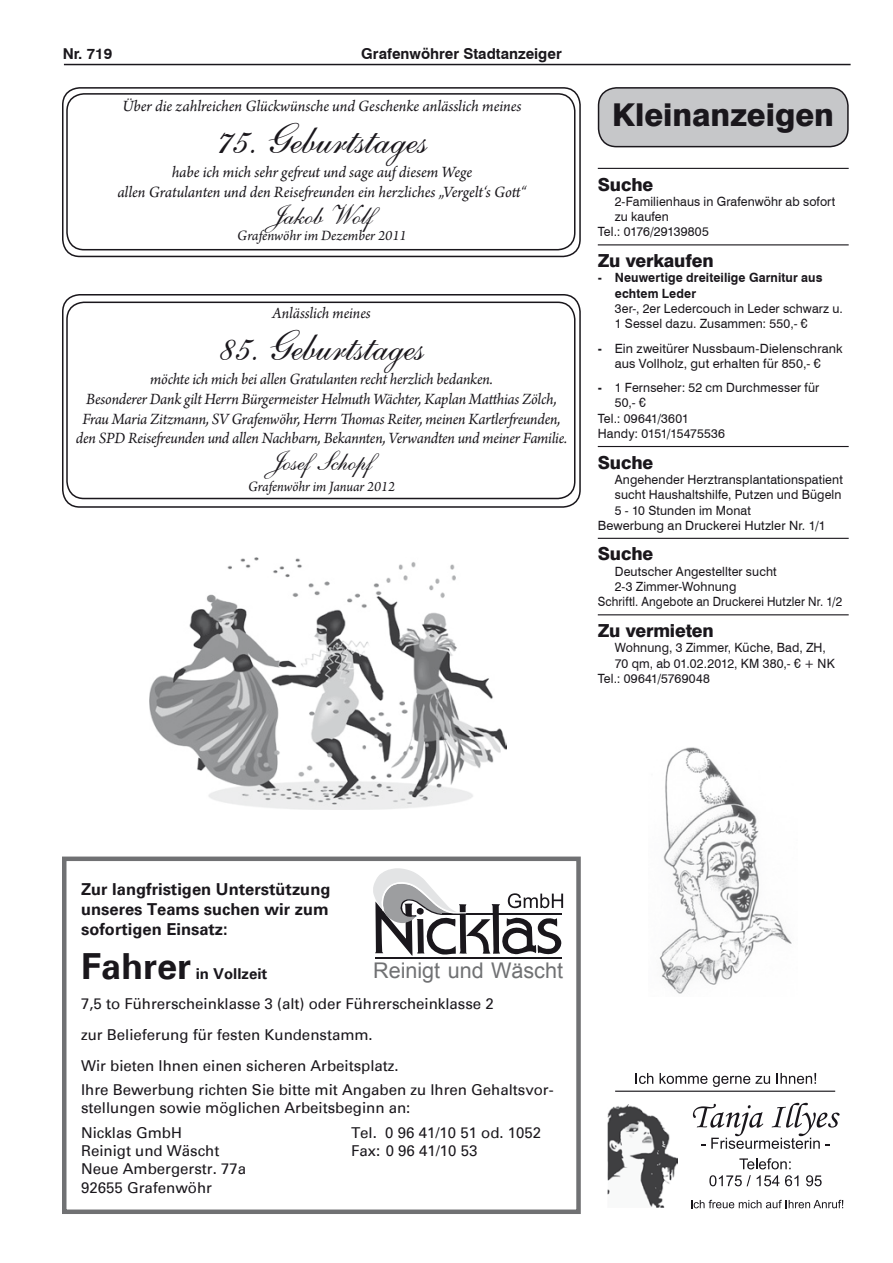
<style>
.page{position:relative;width:893px;height:1263px;background:#fff}
.page>*{position:absolute;margin:0;border:0;box-sizing:border-box;transform-origin:0 0}
.t1{font:42px "English 111 Adagio BT";color:#1a171c}
.t2{font:700 36px "Univers";color:#1a171c}
.t3{font:800 31.5px "Swiss 721 BT";color:#1a171c}
.t4{font:27px "English 111 Adagio BT";color:#1a171c}
.t5{font:21.6px "Arial";color:#707173}
.t6{font:800 18px "Swiss 721 BT";letter-spacing:-.005em;color:#1a171c}
.t7{font:italic 16.5px/19.8px "Arno Pro";letter-spacing:-.01em;color:#1a171c;text-align:center}
.t8{font:700 16.5px/19.8px "Univers";color:#1a171c;text-align:justify}
.t9{font:15px/30.8px "Univers";color:#1a171c}
.t10{font:italic 15px "Arno Pro";letter-spacing:-.005em;color:#1a171c}
.t11{font:700 15px "Swiss 721 BT";color:#1a171c}
.t12{font:700 15px "Univers";color:#1a171c}
.t13{font:12.75px/15.3px "Swiss 721 BT";letter-spacing:.01em;color:#1a171c}
.t14{font:700 12.75px/15.3px "Swiss 721 BT";letter-spacing:.01em;color:#1a171c}
.t15{font:12.75px "Swiss 721 BT";letter-spacing:.01em;color:#1a171c;scale:.92 1}
.s1{font-weight:800}
</style>
<div class="page">
<hr style="left:64px;top:64px;width:787px;height:1px;background:#1a171c">
<div style="left:598px;top:88px;width:250px;height:59px;background:#c6c7c9;border-radius:18px"></div>
<div style="left:598px;top:87px;width:251px;height:60px;border:2px solid #1a171c;border-radius:18px"></div>
<svg style="left:607px;top:1073px;width:237px;height:136px"></svg>
<hr style="left:598px;top:168px;width:251px;height:1px;background:#1a171c">
<hr style="left:598px;top:244px;width:251px;height:1px;background:#1a171c">
<hr style="left:598px;top:446px;width:251px;height:1px;background:#1a171c">
<hr style="left:598px;top:538px;width:251px;height:1px;background:#1a171c">
<hr style="left:598px;top:614px;width:251px;height:1px;background:#1a171c">
<div style="left:66px;top:93px;width:509px;height:157px;border:2px solid #1a171c;border-radius:17px"></div>
<div style="left:62px;top:87px;width:519px;height:170px;border:2px solid #1a171c;border-radius:17px"></div>
<div style="left:66px;top:302px;width:509px;height:197px;border:2px solid #1a171c;border-radius:17px"></div>
<div style="left:62px;top:294px;width:519px;height:214px;border:2px solid #1a171c;border-radius:17px"></div>
<hr style="left:375px;top:957px;width:187px;height:1px;background:#1a171c">
<svg style="left:373px;top:868px;width:190px;height:88px"></svg>
<div style="left:62px;top:856px;width:519px;height:358px;border:4px solid #707173"></div>
<img style="left:149px;top:557px;width:357px;height:252px">
<img style="left:659px;top:747px;width:133px;height:247px">
<p class="t11" style="left:63px;top:45px;width:51px">Nr. 719</p>
<p class="t11" style="left:361px;top:45px;width:202px">Grafenwöhrer Stadtanzeiger</p>
<p class="t7" style="left:122px;top:97px;width:401px">Über die zahlreichen Glückwünsche und Geschenke anlässlich meines</p>
<h1 class="t1" style="left:217px;top:113px;width:212px">75. Geburtstages</h1>
<p class="t7" style="left:117px;top:163px;width:411px">habe ich mich sehr gefreut und sage auf diesem Wege<br>allen Gratulanten und den Reisefreunden ein herzliches „Vergelt‘s Gott“</p>
<h3 class="t4" style="left:271px;top:198px;width:104px">Jakob Wolf</h3>
<p class="t10" style="left:237px;top:227px;width:171px">Grafenwöhr im Dezember 2011</p>
<p class="t7" style="left:272px;top:304px;width:100px">Anlässlich meines</p>
<h1 class="t1" style="left:219px;top:320px;width:207px">85. Geburtstages</h1>
<p class="t7" style="left:76px;top:370px;width:493px">möchte ich mich bei allen Gratulanten recht herzlich bedanken.<br>Besonderer Dank gilt Herrn Bürgermeister Helmuth Wächter, Kaplan Matthias Zölch, Frau Maria Zitzmann, SV Grafenwöhr, Herrn Thomas Reiter, meinen Kartlerfreunden, den SPD Reisefreunden und allen Nachbarn, Bekannten, Verwandten und meiner Familie.</p>
<h3 class="t4" style="left:270px;top:445px;width:104px">Josef Schopf</h3>
<p class="t10" style="left:248px;top:478px;width:148px">Grafenwöhr im Januar 2012</p>
<h3 class="t3" style="left:612px;top:96px;width:223px">Kleinanzeigen</h3>
<h3 class="t6" style="left:598px;top:173px;width:57px">Suche</h3>
<p class="t13" style="left:615px;top:194px;width:222px">2-Familienhaus in Grafenwöhr ab sofort</p>
<p class="t13" style="left:615px;top:209px;width:56px">zu kaufen</p>
<p class="t13" style="left:598px;top:224px;width:113px">Tel.: 0176/29139805</p>
<h3 class="t6" style="left:598px;top:250px;width:117px">Zu verkaufen</h3>
<p class="t14" style="left:615px;top:270px;width:209px;text-indent:-17px"><span class="s1">-</span> Neuwertige dreiteilige Garnitur aus echtem Leder</p>
<p class="t13" style="left:615px;top:301px;width:230px">3er-, 2er Ledercouch in Leder schwarz u.<br>1 Sessel dazu. Zusammen: 550,- €</p>
<p class="t13" style="left:598px;top:340px;width:246px;text-align:center"><span class="s1">-</span> Ein zweitürer Nussbaum-Dielenschrank aus Vollholz, gut erhalten für 850,- €</p>
<p class="t13" style="left:598px;top:380px;width:223px"><span class="s1">-</span> 1 Fernseher: 52 cm Durchmesser für</p>
<p class="t13" style="left:615px;top:395px;width:32px">50,- €</p>
<p class="t13" style="left:598px;top:410px;width:93px">Tel.: 09641/3601</p>
<p class="t13" style="left:598px;top:426px;width:129px">Handy: 0151/15475536</p>
<h3 class="t6" style="left:598px;top:451px;width:57px">Suche</h3>
<p class="t13" style="left:615px;top:472px;width:230px">Angehender Herztransplantationspatient</p>
<p class="t13" style="left:615px;top:487px;width:228px">sucht Haushaltshilfe, Putzen und Bügeln</p>
<p class="t13" style="left:615px;top:502px;width:138px">5 - 10 Stunden im Monat</p>
<p class="t13" style="left:598px;top:518px;width:229px">Bewerbung an Druckerei Hutzler Nr. 1/1</p>
<h3 class="t6" style="left:598px;top:543px;width:57px">Suche</h3>
<p class="t13" style="left:615px;top:563px;width:163px">Deutscher Angestellter sucht</p>
<p class="t13" style="left:615px;top:579px;width:123px">2-3 Zimmer-Wohnung</p>
<p class="t15" style="left:598px;top:594px;width:267px">Schriftl. Angebote an Druckerei Hutzler Nr. 1/2</p>
<h3 class="t6" style="left:598px;top:620px;width:118px">Zu vermieten</h3>
<p class="t13" style="left:615px;top:640px;width:213px">Wohnung, 3 Zimmer, Küche, Bad, ZH,</p>
<p class="t13" style="left:615px;top:655px;width:221px">70 qm, ab 01.02.2012, KM 380,- € + NK</p>
<p class="t13" style="left:598px;top:671px;width:114px">Tel.: 09641/5769048</p>
<p class="t8" style="left:81px;top:880px;width:251px">Zur langfristigen Unterstützung unseres Teams suchen wir zum sofortigen Einsatz:</p>
<h2 class="t2" style="left:81px;top:944px;width:112px">Fahrer</h2>
<p class="t12" style="left:196px;top:964px;width:73px">in Vollzeit</p>
<h3 class="t5" style="left:373px;top:956px;width:191px">Reinigt und Wäscht</h3>
<p class="t9" style="left:81px;top:989px;width:414px">7,5 to Führerscheinklasse 3 (alt) oder Führerscheinklasse 2 zur Belieferung für festen Kundenstamm.<br>Wir bieten Ihnen einen sicheren Arbeitsplatz.</p>
<p class="t9" style="left:81px;top:1081px;width:474px;line-height:18px">Ihre Bewerbung richten Sie bitte mit Angaben zu Ihren Gehaltsvor&shy;stellungen sowie möglichen Arbeitsbeginn an:</p>
<p class="t9" style="left:81px;top:1117px;width:102px">Nicklas GmbH</p>
<p class="t9" style="left:351px;top:1117px;width:192px">Tel. 0 96 41/10 51 od. 1052</p>
<p class="t9" style="left:81px;top:1135px;width:140px">Reinigt und Wäscht</p>
<p class="t9" style="left:351px;top:1135px;width:128px">Fax: 0 96 41/10 53</p>
<p class="t9" style="left:81px;top:1158px;width:167px;line-height:19.8px">Neue Ambergerstr. 77a<br>92655 Grafenwöhr</p>
</div>
